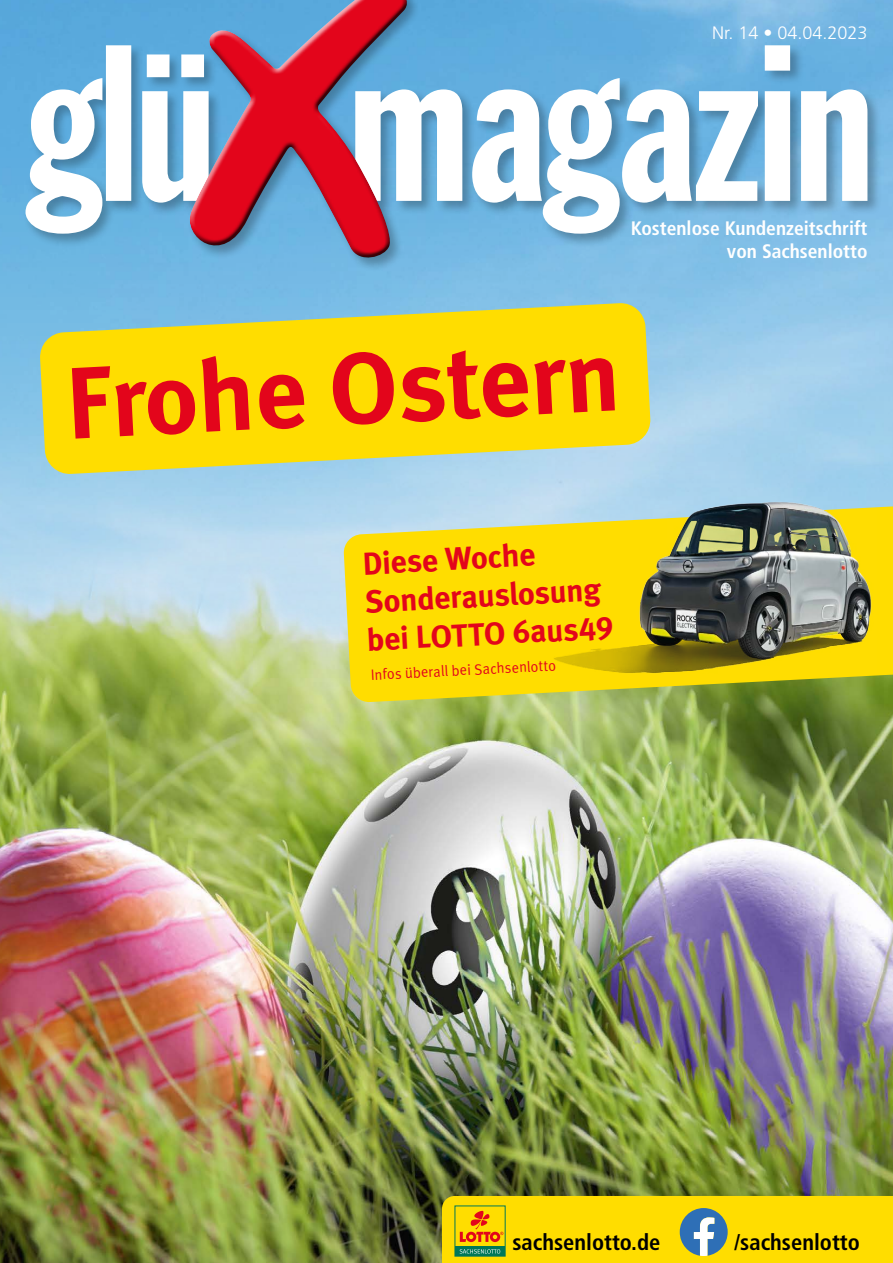
<style>
.page{position:relative;width:893px;height:1263px;background:#fff}
.page>*{position:absolute;margin:0;border:0;box-sizing:border-box;transform-origin:0 0}
.t1{font:101.4px "Meta Bold Turk LF";color:#e3051b}
.t2{font:86.55px "Meta Bold Turk LF";color:#e3051b}
.t3{font:31.8px/38.2px "Meta Bold Turk LF";color:#e3051b}
.t4{font:700 condensed 22.5px "Frutiger LT Std";color:#000}
.t5{font:700 condensed 19.5px/23.4px "Frutiger LT Std";color:#fff;text-align:right}
.t6{font:300 18px "Frutiger LT Std";color:#fff}
.t7{font:15.15px "Meta Pro";color:#e3051b;scale:.95 1}
</style>
<div class="page">
<img style="left:0;top:0;width:893px;height:1263px">
<svg style="left:39px;top:302px;width:612px;height:173px;background:#e9d82d"></svg>
<svg style="left:343px;top:505px;width:550px;height:197px;background:#e2d228"></svg>
<img style="left:502px;top:488px;width:375px;height:195px">
<div style="left:24px;top:0;width:858px;height:271px;background:#000;opacity:.27"></div>
<svg style="left:413px;top:45px;width:454px;height:189px"></svg>
<svg style="left:26px;top:45px;width:155px;height:189px"></svg>
<div style="left:183px;top:0;width:226px;height:234px;background:#fff;opacity:.75"></div>
<div style="left:188px;top:0;width:225px;height:258px;background:#000;opacity:.75"></div>
<svg style="left:442px;top:1196px;width:451px;height:67px;background:#efd30e"></svg>
<p class="t6" style="left:712px;top:23px;width:157px">Nr. 14 • 04.04.2023</p>
<p class="t5" style="left:631px;top:216px;width:238px">Kostenlose Kundenzeitschrift von Sachsenlotto</p>
<h1 class="t1" style="left:64px;top:345px;width:556px;rotate:-3deg">Frohe Ostern</h1>
<h2 class="t2" style="left:100px;top:347px;width:206px;rotate:-3deg">Frohe</h2>
<h3 class="t3" style="left:362px;top:544px;width:248px;rotate:-3deg">Diese Woche<br>Sonderauslosung bei LOTTO 6aus49</h3>
<p class="t7" style="left:370px;top:663px;width:197px;rotate:-3deg">Infos überall bei Sachsenlotto</p>
<p class="t4" style="left:512px;top:1229px;width:149px">sachsenlotto.de</p>
<p class="t4" style="left:734px;top:1229px;width:127px">/sachsenlotto</p>
</div>
